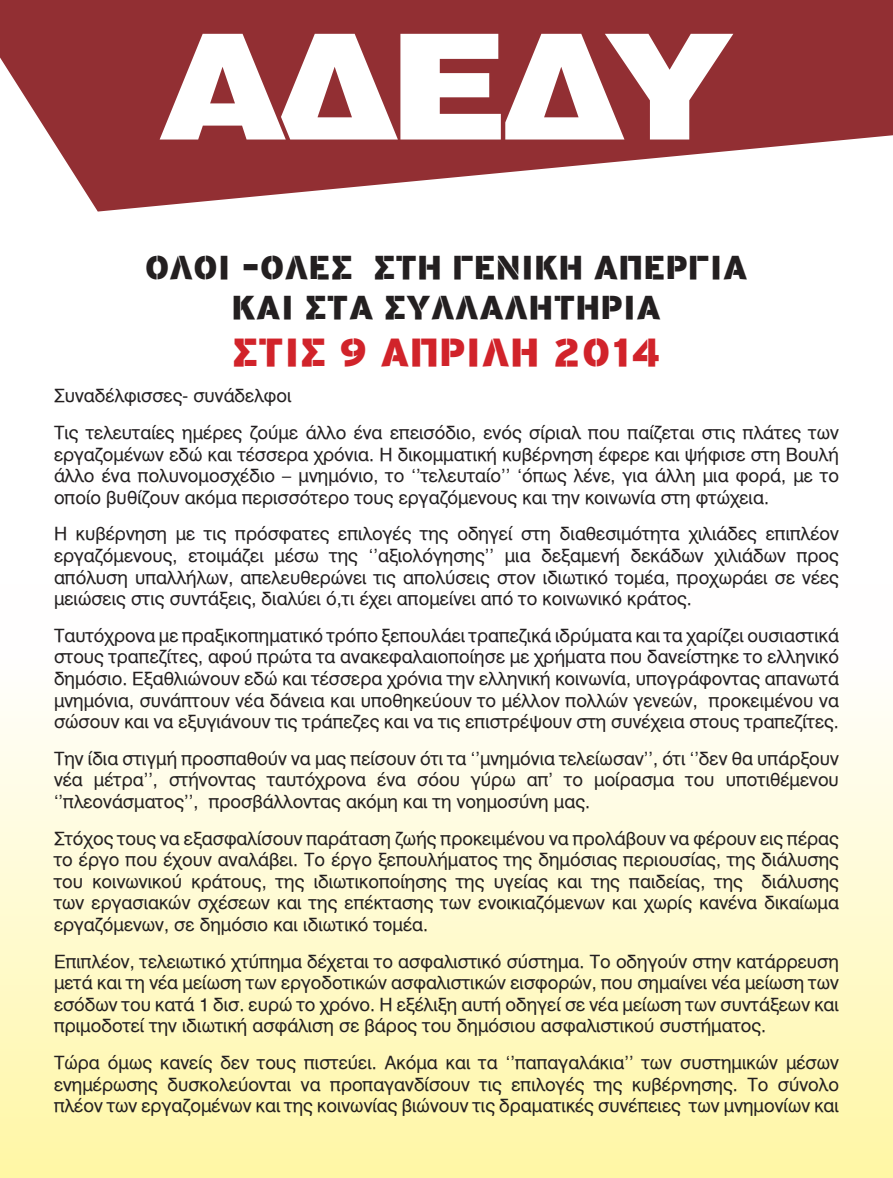
<style>
.page{position:relative;width:893px;height:1178px;background:#fff}
.page>*{position:absolute;margin:0;border:0;box-sizing:border-box;transform-origin:0 0}
.Normal__Web{font:900 39px "PF Transit Stencil";color:#d1232a}
.Normal__Web-2{font:900 33px/39.6px "PF Transit Stencil";color:#231f20;text-align:center}
.Normal__Web-3{font:18px/21.6px "UB Helvetica";color:#231f20;text-align:justify}
</style>
<div class="page">
<div style="left:0;top:585px;width:893px;height:593px;background:linear-gradient(to bottom,#fff,#fff7a6)"></div>
<svg style="left:0;top:0;width:893px;height:212px;fill:#922f33"></svg>
<svg style="left:160px;top:34px;width:573px;height:106px"></svg>
<p class="Normal__Web-2" style="left:145px;top:247px;width:604px">ΟΛΟΙ –ΟΛΕΣ ΣΤΗ ΓΕΝΙΚΗ ΑΠΕΡΓΙΑ<br>ΚΑΙ ΣΤΑ ΣΥΛΛΑΛΗΤΗΡΙΑ</p>
<p class="Normal__Web" style="left:232px;top:330px;width:431px">ΣΤΙΣ 9 ΑΠΡΙΛΗ 2014</p>
<p class="Normal__Web-3" style="left:54px;top:385px;width:239px">Συναδέλφισσες- συνάδελφοι</p>
<p class="Normal__Web-3" style="left:54px;top:422px;width:786px">Τις τελευταίες ημέρες ζούμε άλλο ένα επεισόδιο, ενός σίριαλ που παίζεται στις πλάτες των εργαζομένων εδώ και τέσσερα χρόνια. Η δικομματική κυβέρνηση έφερε και ψήφισε στη Βουλή άλλο ένα πολυνομοσχέδιο – μνημόνιο, το ‘’τελευταίο’’ ‘όπως λένε, για άλλη μια φορά, με το οποίο βυθίζουν ακόμα περισσότερο τους εργαζόμενους και την κοινωνία στη φτώχεια.</p>
<p class="Normal__Web-3" style="left:54px;top:523px;width:786px">Η κυβέρνηση με τις πρόσφατες επιλογές της οδηγεί στη διαθεσιμότητα χιλιάδες επιπλέον εργαζόμενους, ετοιμάζει μέσω της ‘’αξιολόγησης’’ μια δεξαμενή δεκάδων χιλιάδων προς απόλυση υπαλλήλων, απελευθερώνει τις απολύσεις στον ιδιωτικό τομέα, προχωράει σε νέες μειώσεις στις συντάξεις, διαλύει ό,τι έχει απομείνει από το κοινωνικό κράτος.</p>
<p class="Normal__Web-3" style="left:54px;top:625px;width:786px">Ταυτόχρονα με πραξικοπηματικό τρόπο ξεπουλάει τραπεζικά ιδρύματα και τα χαρίζει ουσιαστικά στους τραπεζίτες, αφού πρώτα τα ανακεφαλαιοποίησε με χρήματα που δανείστηκε το ελληνικό δημόσιο. Εξαθλιώνουν εδώ και τέσσερα χρόνια την ελληνική κοινωνία, υπογράφοντας απανωτά μνημόνια, συνάπτουν νέα δάνεια και υποθηκεύουν το μέλλον πολλών γενεών, προκειμένου να σώσουν και να εξυγιάνουν τις τράπεζες και να τις επιστρέψουν στη συνέχεια στους τραπεζίτες.</p>
<p class="Normal__Web-3" style="left:54px;top:748px;width:786px">Την ίδια στιγμή προσπαθούν να μας πείσουν ότι τα ‘’μνημόνια τελείωσαν’’, ότι ‘’δεν θα υπάρξουν νέα μέτρα’’, στήνοντας ταυτόχρονα ένα σόου γύρω απ’ το μοίρασμα του υποτιθέμενου ‘’πλεονάσματος’’, προσβάλλοντας ακόμη και τη νοημοσύνη μας.</p>
<p class="Normal__Web-3" style="left:54px;top:827px;width:786px">Στόχος τους να εξασφαλίσουν παράταση ζωής προκειμένου να προλάβουν να φέρουν εις πέρας το έργο που έχουν αναλάβει. Το έργο ξεπουλήματος της δημόσιας περιουσίας, της διάλυσης του κοινωνικού κράτους, της ιδιωτικοποίησης της υγείας και της παιδείας, της διάλυσης των εργασιακών σχέσεων και της επέκτασης των ενοικιαζόμενων και χωρίς κανένα δικαίωμα εργαζόμενων, σε δημόσιο και ιδιωτικό τομέα.</p>
<p class="Normal__Web-3" style="left:54px;top:950px;width:786px">Επιπλέον, τελειωτικό χτύπημα δέχεται το ασφαλιστικό σύστημα. Το οδηγούν στην κατάρρευση μετά και τη νέα μείωση των εργοδοτικών ασφαλιστικών εισφορών, που σημαίνει νέα μείωση των εσόδων του κατά 1 δισ. ευρώ το χρόνο. Η εξέλιξη αυτή οδηγεί σε νέα μείωση των συντάξεων και πριμοδοτεί την ιδιωτική ασφάλιση σε βάρος του δημόσιου ασφαλιστικού συστήματος.</p>
<p class="Normal__Web-3" style="left:54px;top:1052px;width:786px">Τώρα όμως κανείς δεν τους πιστεύει. Ακόμα και τα ‘’παπαγαλάκια’’ των συστημικών μέσων ενημέρωσης δυσκολεύονται να προπαγανδίσουν τις επιλογές της κυβέρνησης. Το σύνολο πλέον των εργαζομένων και της κοινωνίας βιώνουν τις δραματικές συνέπειες των μνημονίων και</p>
</div>
